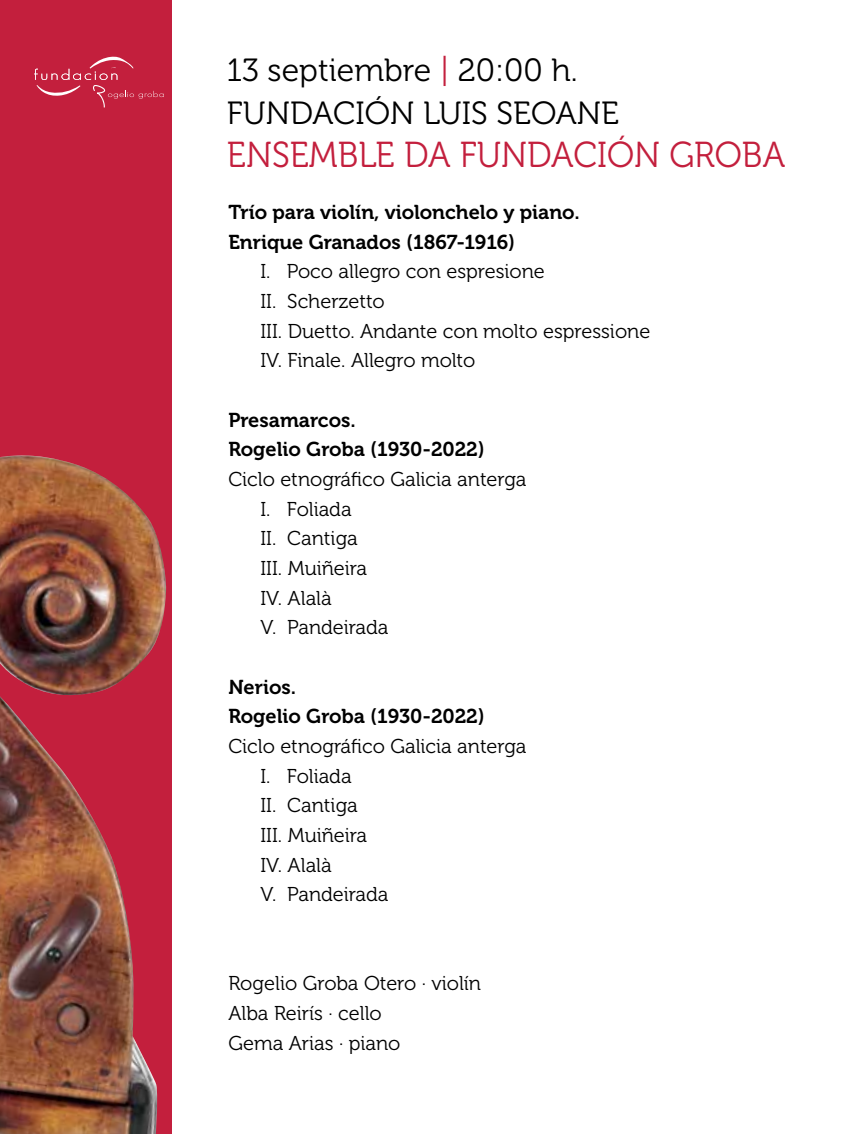
<style>
.page{position:relative;width:851px;height:1134px;background:#fff}
.page>*{position:absolute;margin:0;border:0;box-sizing:border-box;transform-origin:0 0}
.t1{font:36px "Museo 300";color:#c31f3d;scale:.95 1}
.t2{font:32px/43.2px "Museo 300";color:#000}
.t3{font:20px/29.6px "Museo 300";color:#000}
.t4{font:20px/29.6px "Museo 700";color:#000}
.s1{color:#c31f3d}
</style>
<div class="page">
<div style="left:0;top:0;width:171px;height:1134px;background:#c31f3d"></div>
<img style="left:0;top:455px;width:166px;height:679px">
<svg style="left:34px;top:56px;width:130px;height:52px"></svg>
<h2 class="t2" style="left:227px;top:49px;width:393px">13 septiembre <span class="s1">|</span> 20:00 h.<br>FUNDACIÓN LUIS SEOANE</h2>
<h1 class="t1" style="left:227px;top:135px;width:589px">ENSEMBLE DA FUNDACIÓN GROBA</h1>
<p class="t4" style="left:228px;top:198px;width:353px">Trío para violín, violonchelo y piano.<br>Enrique Granados (1867-1916)</p>
<p class="t3" style="left:260px;top:257px;width:391px">I. Poco allegro con espresione<br>II. Scherzetto<br>III. Duetto. Andante con molto espressione<br>IV. Finale. Allegro molto</p>
<p class="t4" style="left:228px;top:405px;width:258px">Presamarcos.<br>Rogelio Groba (1930-2022)</p>
<p class="t3" style="left:260px;top:465px;width:267px;text-indent:-32px">Ciclo etnográfico Galicia anterga<br>I. Foliada<br>II. Cantiga<br>III. Muiñeira<br>IV. Alalà<br>V. Pandeirada</p>
<p class="t4" style="left:228px;top:672px;width:258px">Nerios.<br>Rogelio Groba (1930-2022)</p>
<p class="t3" style="left:260px;top:732px;width:267px;text-indent:-32px">Ciclo etnográfico Galicia anterga<br>I. Foliada<br>II. Cantiga<br>III. Muiñeira<br>IV. Alalà<br>V. Pandeirada</p>
<p class="t3" style="left:228px;top:969px;width:254px">Rogelio Groba Otero · violín<br>Alba Reirís · cello<br>Gema Arias · piano</p>
</div>
